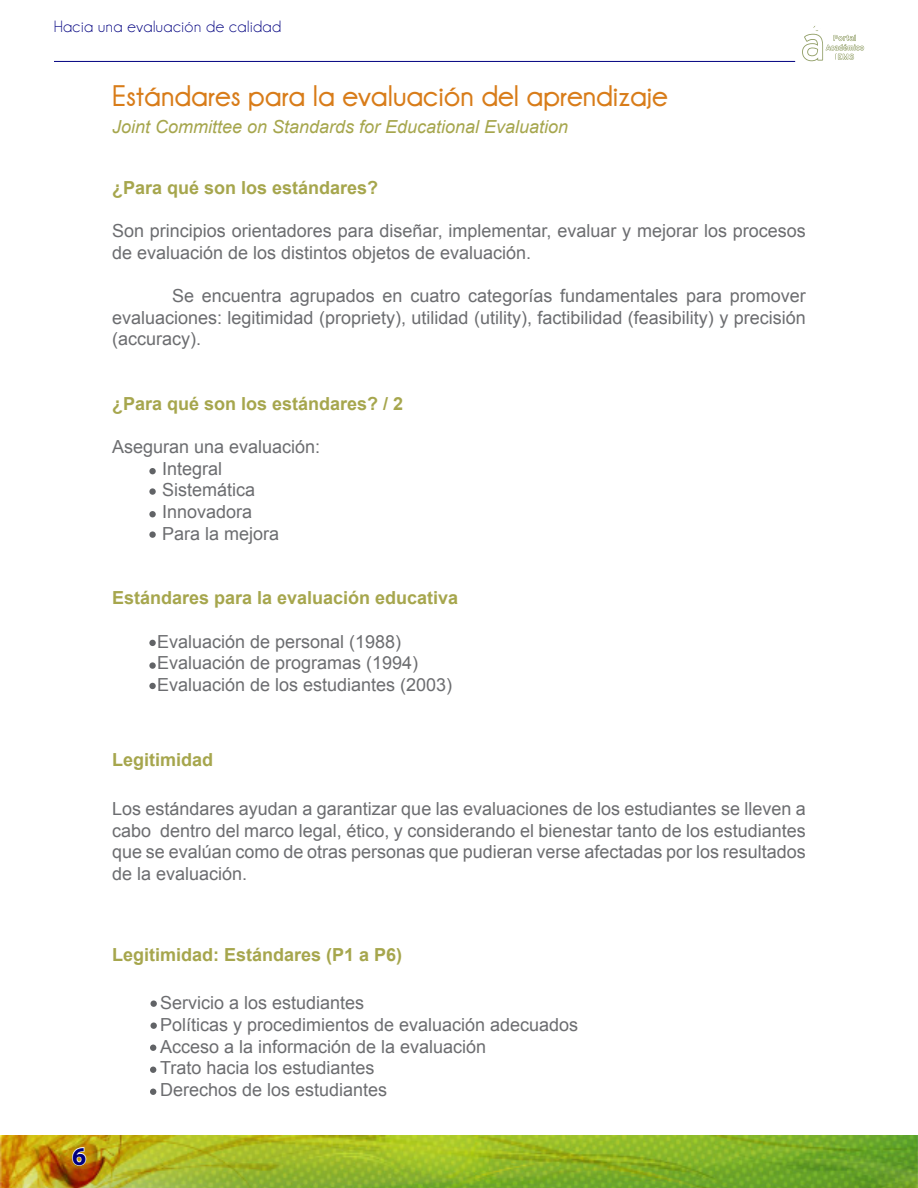
<style>
.page{position:relative;width:918px;height:1188px;background:#fff}
.page>*{position:absolute;margin:0;border:0;box-sizing:border-box;transform-origin:0 0}
.Título_DIANA{font:700 30px "Champagne&Limousines";color:#d87c19}
.t1{font:700 25.5px "Myriad Pro";color:#000080}
.t2{font:18px/21.6px "Arial";color:#6c6d70;text-align:justify}
.t3{font:700 18px "Arial";color:#a6a64d}
.t4{font:italic 18px "Arial";color:#a6a64d}
.t5{font:16.5px "Champagne&Limousines";letter-spacing:.03em;color:#000080}
</style>
<div class="page">
<img style="left:1px;top:1135px;width:917px;height:53px">
<svg style="left:71px;top:1146px;width:16px;height:21px"></svg>
<svg style="left:802px;top:26px;width:62px;height:35px"></svg>
<hr style="left:54px;top:61px;width:741px;height:1px;background:#000080">
<div style="left:149px;top:468px;width:7px;height:6px;background:#616366;border-radius:50%"></div>
<svg style="left:149px;top:488px;width:7px;height:7px"></svg>
<div style="left:149px;top:640px;width:7px;height:6px;background:#616366;border-radius:50%"></div>
<div style="left:149px;top:511px;width:7px;height:6px;background:#616366;border-radius:50%"></div>
<div style="left:149px;top:662px;width:7px;height:7px;background:#616366;border-radius:50%"></div>
<div style="left:149px;top:531px;width:7px;height:7px;background:#616366;border-radius:50%"></div>
<div style="left:149px;top:683px;width:7px;height:6px;background:#616366;border-radius:50%"></div>
<div style="left:150px;top:1000px;width:7px;height:7px;background:#616366;border-radius:50%"></div>
<svg style="left:150px;top:1045px;width:6px;height:6px"></svg>
<div style="left:150px;top:1022px;width:7px;height:7px;background:#616366;border-radius:50%"></div>
<svg style="left:150px;top:1067px;width:6px;height:6px"></svg>
<svg style="left:150px;top:1089px;width:6px;height:6px"></svg>
<p class="t5" style="left:54px;top:17px;width:229px">Hacia una evaluación de calidad</p>
<p class="Título_DIANA" style="left:112px;top:79px;width:557px">Estándares para la evaluación del aprendizaje</p>
<p class="t4" style="left:112px;top:115px;width:458px">Joint Committee on Standards for Educational Evaluation</p>
<p class="t3" style="left:112px;top:176px;width:268px">¿Para qué son los estándares?</p>
<p class="t2" style="left:112px;top:220px;width:695px">Son principios orientadores para diseñar, implementar, evaluar y mejorar los procesos de evaluación de los distintos objetos de evaluación.</p>
<p class="t2" style="left:112px;top:285px;width:695px;text-indent:60px">Se encuentra agrupados en cuatro categorías fundamentales para promover evaluaciones: legitimidad (propriety), utilidad (utility), factibilidad (feasibility) y precisión (accuracy).</p>
<p class="t3" style="left:112px;top:392px;width:293px">¿Para qué son los estándares? / 2</p>
<p class="t2" style="left:112px;top:436px;width:210px">Aseguran una evaluación:</p>
<p class="t2" style="left:162px;top:458px;width:62px">Integral</p>
<p class="t2" style="left:162px;top:480px;width:95px">Sistemática</p>
<p class="t2" style="left:162px;top:501px;width:92px">Innovadora</p>
<p class="t2" style="left:162px;top:523px;width:119px">Para la mejora</p>
<p class="t3" style="left:112px;top:586px;width:348px">Estándares para la evaluación educativa</p>
<p class="t2" style="left:157px;top:631px;width:246px">Evaluación de personal (1988)</p>
<p class="t2" style="left:157px;top:652px;width:263px">Evaluación de programas (1994)</p>
<p class="t2" style="left:157px;top:674px;width:297px">Evaluación de los estudiantes (2003)</p>
<p class="t3" style="left:112px;top:748px;width:103px">Legitimidad</p>
<p class="t2" style="left:112px;top:798px;width:695px">Los estándares ayudan a garantizar que las evaluaciones de los estudiantes se lleven a cabo dentro del marco legal, ético, y considerando el bienestar tanto de los estudiantes que se evalúan como de otras personas que pudieran verse afectadas por los resultados de la evaluación.</p>
<h2 class="t1" style="left:72px;top:1140px;width:16px">6</h2>
<p class="t3" style="left:112px;top:943px;width:292px">Legitimidad: Estándares (P1 a P6)</p>
<p class="t2" style="left:160px;top:993px;width:206px">Servicio a los estudiantes</p>
<p class="t2" style="left:160px;top:1014px;width:420px">Políticas y procedimientos de evaluación adecuados</p>
<p class="t2" style="left:160px;top:1036px;width:328px">Acceso a la información de la evaluación</p>
<p class="t2" style="left:160px;top:1057px;width:216px">Trato hacia los estudiantes</p>
<p class="t2" style="left:160px;top:1079px;width:229px">Derechos de los estudiantes</p>
</div>
